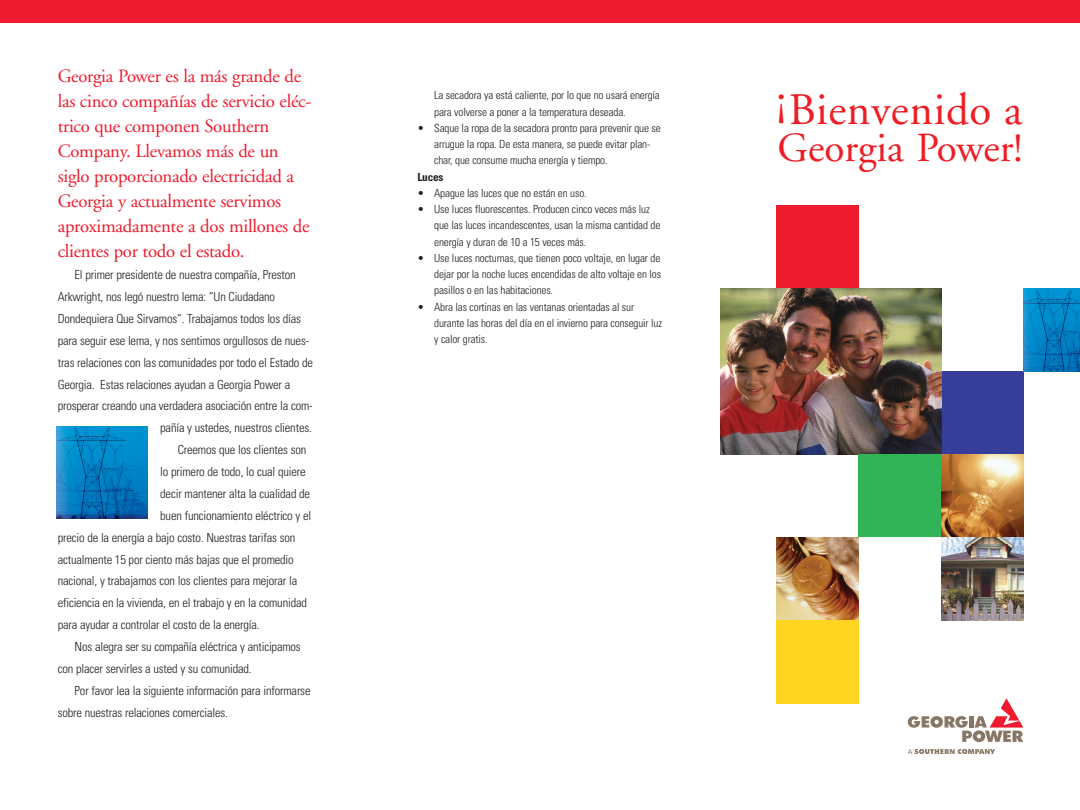
<style>
.page{position:relative;width:1080px;height:810px;background:#fff}
.page>*{position:absolute;margin:0;border:0;box-sizing:border-box;transform-origin:0 0}
.t1{font:45px "Adobe Garamond";letter-spacing:.015em;color:#ed1e25}
.t2{font:43.75px "Adobe Garamond";color:#ed1e25}
.t3{font:41.25px "Adobe Garamond";color:#ed1e25}
.t4{font:18.75px/25px "Adobe Garamond";letter-spacing:-.015em;color:#ed1b2d}
.t5{font:300 condensed 12.5px "Univers";letter-spacing:-.015em;color:#231f20}
.t6{font:300 condensed 11.25px/16.2px "Univers";letter-spacing:-.015em;color:#231f20}
.t7{font:700 condensed 11.25px "Univers";letter-spacing:-.02em;color:#231f20}
</style>
<div class="page">
<div style="left:941px;top:371px;width:83px;height:83px;background:#373e99"></div>
<img style="left:720px;top:288px;width:221px;height:166px">
<img style="left:941px;top:454px;width:83px;height:83px">
<img style="left:776px;top:537px;width:83px;height:83px">
<div style="left:776px;top:205px;width:83px;height:83px;background:#ed1b2d"></div>
<div style="left:859px;top:454px;width:82px;height:83px;background:#31b457"></div>
<div style="left:776px;top:620px;width:83px;height:83px;background:#ffd521"></div>
<svg style="left:908px;top:698px;width:115px;height:44px"></svg>
<svg style="left:908px;top:749px;width:87px;height:5px"></svg>
<img style="left:56px;top:427px;width:92px;height:91px">
<img style="left:1024px;top:288px;width:56px;height:83px">
<img style="left:941px;top:537px;width:83px;height:83px">
<div style="left:0;top:0;width:1080px;height:22px;background:#ed1b2d"></div>
<p class="t4" style="left:58px;top:66px;width:255px">Georgia Power es la más grande de las cinco compañías de servicio eléc&shy;trico que componen Southern<br>Company. Llevamos más de un siglo proporcionado electricidad a<br>Georgia y actualmente servimos aproximadamente a dos millones de clientes por todo el estado.</p>
<p class="t5" style="left:75px;top:270px;width:223px">El primer presidente de nuestra compañía, Preston</p>
<p class="t5" style="left:58px;top:292px;width:219px">Arkwright, nos legó nuestro lema: “Un Ciudadano</p>
<p class="t5" style="left:58px;top:314px;width:245px">Dondequiera Que Sirvamos”. Trabajamos todos los días</p>
<p class="t5" style="left:58px;top:336px;width:253px">para seguir ese lema, y nos sentimos orgullosos de nues-</p>
<p class="t5" style="left:58px;top:358px;width:257px">tras relaciones con las comunidades por todo el Estado de</p>
<p class="t5" style="left:58px;top:379px;width:234px">Georgia. Estas relaciones ayudan a Georgia Power a</p>
<p class="t5" style="left:58px;top:401px;width:257px">prosperar creando una verdadera asociación entre la com-</p>
<p class="t5" style="left:160px;top:423px;width:153px">pañía y ustedes, nuestros clientes.</p>
<p class="t5" style="left:178px;top:445px;width:130px">Creemos que los clientes son</p>
<p class="t5" style="left:160px;top:467px;width:147px">lo primero de todo, lo cual quiere</p>
<p class="t5" style="left:160px;top:489px;width:151px">decir mantener alta la cualidad de</p>
<p class="t5" style="left:160px;top:511px;width:153px">buen funcionamiento eléctrico y el</p>
<p class="t5" style="left:58px;top:533px;width:239px">precio de la energía a bajo costo. Nuestras tarifas son</p>
<p class="t5" style="left:58px;top:554px;width:238px">actualmente 15 por ciento más bajas que el promedio</p>
<p class="t5" style="left:58px;top:576px;width:241px">nacional, y trabajamos con los clientes para mejorar la</p>
<p class="t5" style="left:58px;top:598px;width:251px">eficiencia en la vivienda, en el trabajo y en la comunidad</p>
<p class="t5" style="left:58px;top:620px;width:204px">para ayudar a controlar el costo de la energía.</p>
<p class="t5" style="left:75px;top:642px;width:228px">Nos alegra ser su compañía eléctrica y anticipamos</p>
<p class="t5" style="left:58px;top:664px;width:195px">con placer servirles a usted y su comunidad.</p>
<p class="t5" style="left:75px;top:686px;width:237px">Por favor lea la siguiente información para informarse</p>
<p class="t5" style="left:58px;top:708px;width:172px">sobre nuestras relaciones comerciales.</p>
<p class="t6" style="left:434px;top:88px;width:227px">La secadora ya está caliente, por lo que no usará energía</p>
<h2 class="t2" style="left:786px;top:126px;width:11px;rotate:-180deg">!</h2>
<h1 class="t1" style="left:789px;top:91px;width:235px">Bienvenido a</h1>
<h3 class="t3" style="left:778px;top:131px;width:246px">Georgia Power!</h3>
<p class="t6" style="left:434px;top:105px;width:193px">para volverse a poner a la temperatura deseada.</p>
<p class="t6" style="left:434px;top:121px;width:228px;text-indent:-17px">• Saque la ropa de la secadora pronto para prevenir que se arrugue la ropa. De esta manera, se puede evitar plan&shy;char, que consume mucha energía y tiempo.</p>
<p class="t7" style="left:418px;top:172px;width:28px">Luces</p>
<p class="t6" style="left:418px;top:186px;width:171px">• Apague las luces que no están en uso.</p>
<p class="t6" style="left:434px;top:202px;width:228px;text-indent:-17px">• Use luces fluorescentes. Producen cinco veces más luz que las luces incandescentes, usan la misma cantidad de energía y duran de 10 a 15 veces más.</p>
<p class="t6" style="left:434px;top:251px;width:228px;text-align:justify;text-indent:-17px">• Use luces nocturnas, que tienen poco voltaje, en lugar de dejar por la noche luces encendidas de alto voltaje en los pasillos o en las habitaciones.</p>
<p class="t6" style="left:434px;top:300px;width:229px;text-indent:-17px">• Abra las cortinas en las ventanas orientadas al sur durante las horas del día en el invierno para conseguir luz y calor gratis.</p>
</div>
